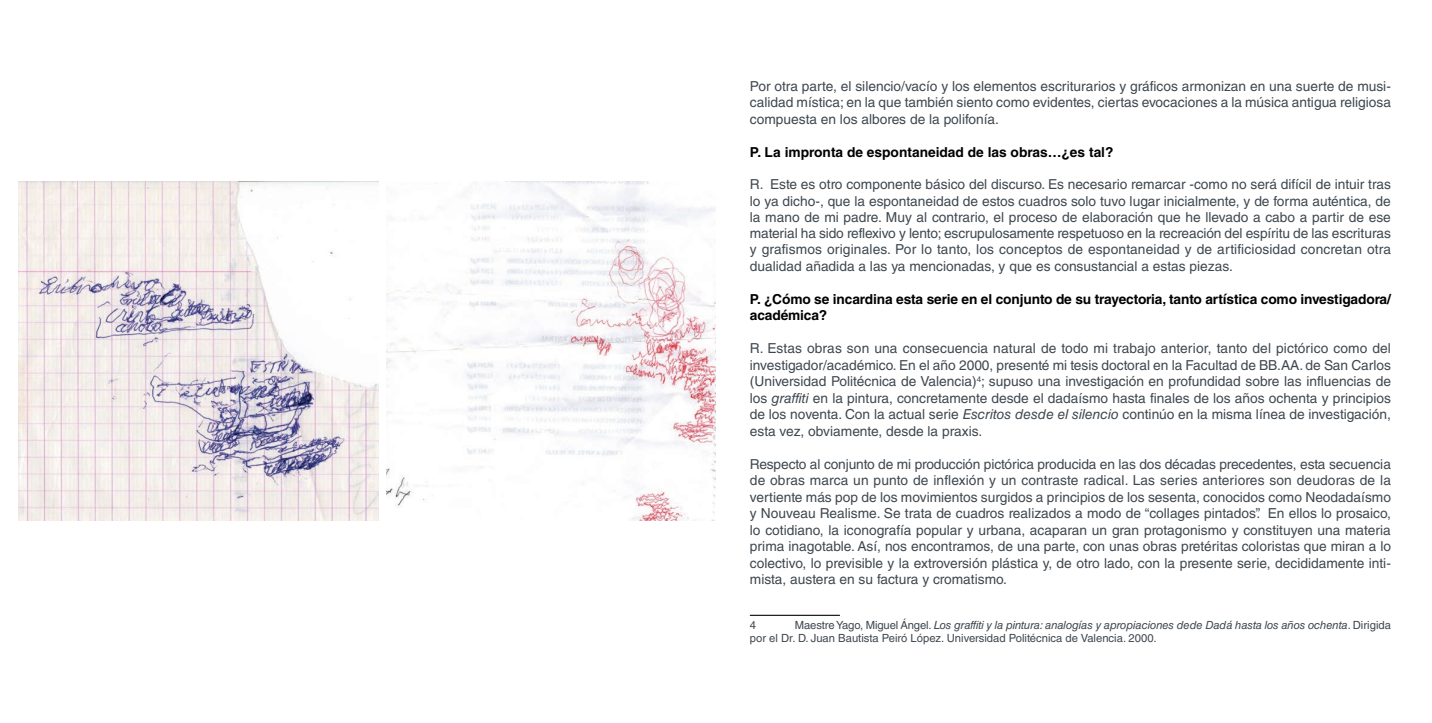
<style>
.page{position:relative;width:1432px;height:723px;background:#fff}
.page>*{position:absolute;margin:0;border:0;box-sizing:border-box;transform-origin:0 0}
.t1{font:13.75px/16.5px "Helvetica LT Std";color:#3e474f;text-align:justify}
.t2{font:700 13.75px/16.5px "Helvetica LT Std";letter-spacing:-.01em;color:#000}
.t3{font:11.25px/13.5px "Helvetica LT Std";color:#3e474f}
.s1{font-style:italic}
</style>
<div class="page">
<img style="left:19px;top:181px;width:360px;height:340px">
<img style="left:387px;top:181px;width:329px;height:340px">
<hr style="left:750px;top:615px;width:90px;height:1px;background:#231f20">
<p class="t1" style="left:750px;top:77px;width:642px">Por otra parte, el silencio/vacío y los elementos escriturarios y gráficos armonizan en una suerte de musi&shy;calidad mística; en la que también siento como evidentes, ciertas evocaciones a la música antigua religiosa compuesta en los albores de la polifonía.</p>
<p class="t2" style="left:750px;top:143px;width:365px">P. La impronta de espontaneidad de las obras…¿es tal?</p>
<p class="t1" style="left:750px;top:176px;width:642px">R. Este es otro componente básico del discurso. Es necesario remarcar -como no será difícil de intuir tras lo ya dicho-, que la espontaneidad de estos cuadros solo tuvo lugar inicialmente, y de forma auténtica, de la mano de mi padre. Muy al contrario, el proceso de elaboración que he llevado a cabo a partir de ese material ha sido reflexivo y lento; escrupulosamente respetuoso en la recreación del espíritu de las escrituras y grafismos originales. Por lo tanto, los conceptos de espontaneidad y de artificiosidad concretan otra dualidad añadida a las ya mencionadas, y que es consustancial a estas piezas.</p>
<p class="t2" style="left:750px;top:290px;width:642px">P. ¿Cómo se incardina esta serie en el conjunto de su trayectoria, tanto artística como investigadora/ académica?</p>
<p class="t1" style="left:750px;top:340px;width:642px">R. Estas obras son una consecuencia natural de todo mi trabajo anterior, tanto del pictórico como del investigador/académico. En el año 2000, presenté mi tesis doctoral en la Facultad de BB.AA. de San Carlos (Universidad Politécnica de Valencia)<sup>4</sup>; supuso una investigación en profundidad sobre las influencias de los <span class="s1">graffiti</span> en la pintura, concretamente desde el dadaísmo hasta finales de los años ochenta y principios de los noventa. Con la actual serie <span class="s1">Escritos desde el silencio</span> continúo en la misma línea de investigación, esta vez, obviamente, desde la praxis.</p>
<p class="t1" style="left:750px;top:456px;width:642px">Respecto al conjunto de mi producción pictórica producida en las dos décadas precedentes, esta secuencia de obras marca un punto de inflexión y un contraste radical. Las series anteriores son deudoras de la vertiente más pop de los movimientos surgidos a principios de los sesenta, conocidos como Neodadaísmo y Nouveau Realisme. Se trata de cuadros realizados a modo de “collages pintados”. En ellos lo prosaico, lo cotidiano, la iconografía popular y urbana, acaparan un gran protagonismo y constituyen una materia prima inagotable. Así, nos encontramos, de una parte, con unas obras pretéritas coloristas que miran a lo colectivo, lo previsible y la extroversión plástica y, de otro lado, con la presente serie, decididamente inti&shy;mista, austera en su factura y cromatismo.</p>
<p class="t3" style="left:750px;top:618px;width:8px">4</p>
<p class="t3" style="left:750px;top:618px;width:642px;text-indent:45px">Maestre Yago, Miguel Ángel. <span class="s1">Los graffiti y la pintura: analogías y apropiaciones dede Dadá hasta los años ochenta</span>. Dirigida por el Dr. D. Juan Bautista Peiró López. Universidad Politécnica de Valencia. 2000.</p>
</div>
